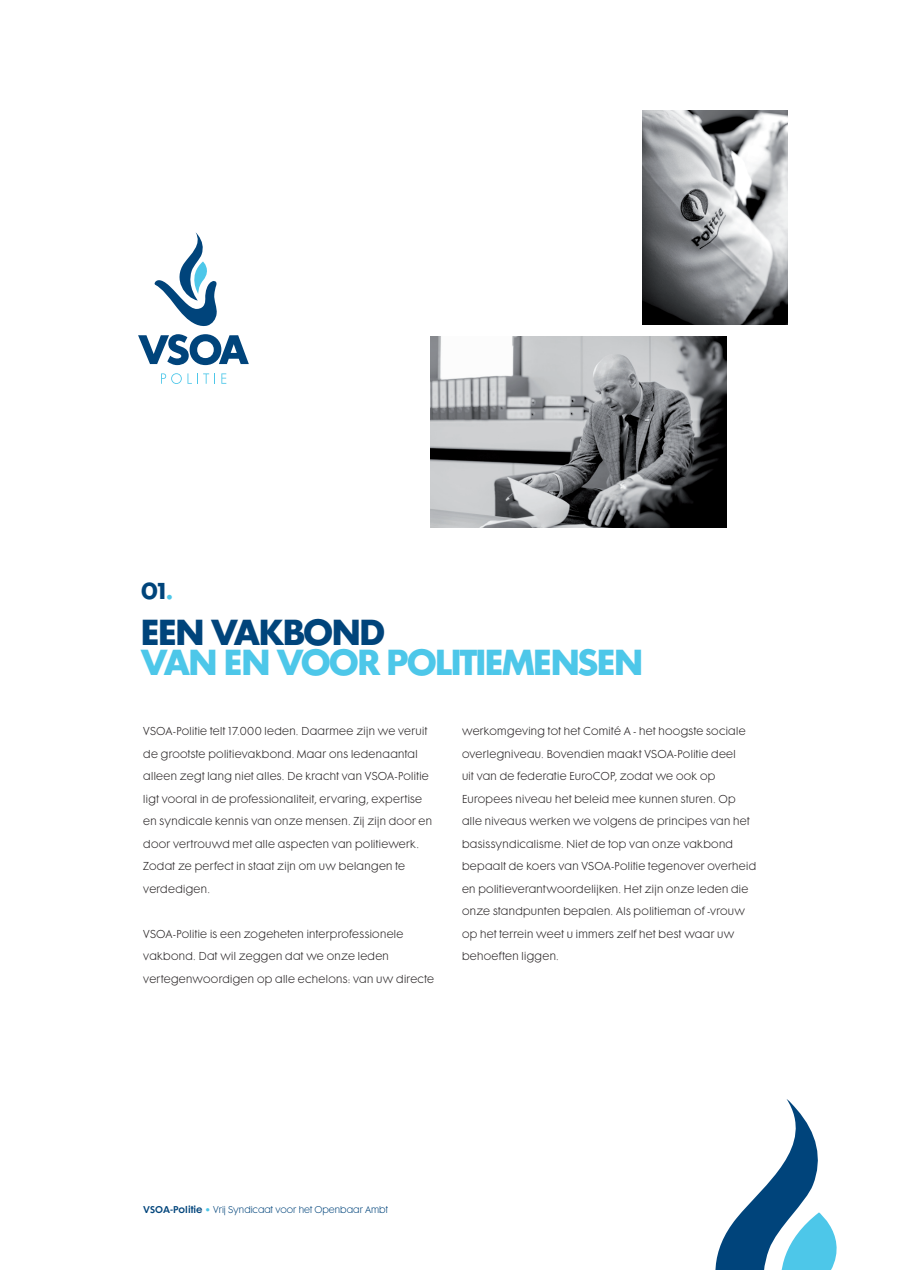
<style>
.page{position:relative;width:901px;height:1270px;background:#fff}
.page>*{position:absolute;margin:0;border:0;box-sizing:border-box;transform-origin:0 0}
.t1{font:33px "Cg Futura Maxi Bd";letter-spacing:-.085em;color:#4dc7e9}
.t2{font:33px "Cg Futura Maxi Bd";letter-spacing:-.08em;color:#00447b}
.t3{font:21px "Cg Futura Maxi Bd";color:#00447b}
.t4{font:10.5px/22.5px "Cg Futura Maxi Lt";letter-spacing:.03em;color:#231f20}
.t5{font:9px "Cg Futura Maxi Lt";color:#00447b}
.s1{color:#4dc7e9}
.s2{font-family:"Cg Futura Maxi De"}
</style>
<div class="page">
<svg style="left:715px;top:1099px;width:122px;height:170px"></svg>
<svg style="left:161px;top:373px;width:54px;height:11px"></svg>
<svg style="left:221px;top:373px;width:5px;height:11px"></svg>
<svg style="left:138px;top:334px;width:111px;height:31px"></svg>
<svg style="left:154px;top:232px;width:63px;height:94px"></svg>
<img style="left:430px;top:336px;width:296px;height:192px">
<img style="left:643px;top:111px;width:144px;height:213px">
<h2 class="t3" style="left:141px;top:577px;width:33px">01<span class="s1">.</span></h2>
<h1 class="t2" style="left:140px;top:611px;width:247px">EEN VAKBOND</h1>
<h1 class="t1" style="left:140px;top:641px;width:505px">VAN EN VOOR POLITIEMENSEN</h1>
<p class="t4" style="left:143px;top:720px;width:290px">VSOA-Politie telt 17.000 leden. Daarmee zijn we veruit de grootste politievakbond. Maar ons ledenaantal alleen zegt lang niet alles. De kracht van VSOA-Politie ligt vooral in de professionaliteit, ervaring, expertise en syndicale kennis van onze mensen. Zij zijn door en door vertrouwd met alle aspecten van politiewerk.<br>Zodat ze perfect in staat zijn om uw belangen te verdedigen.</p>
<p class="t4" style="left:143px;top:922px;width:292px">VSOA-Politie is een zogeheten interprofessionele vakbond. Dat wil zeggen dat we onze leden vertegenwoordigen op alle echelons: van uw directe</p>
<p class="t4" style="left:462px;top:720px;width:285px">werkomgeving tot het Comité A - het hoogste sociale overlegniveau. Bovendien maakt VSOA-Politie deel uit van de federatie Eurocop</p>
<p class="t4" style="left:462px;top:765px;width:296px;text-indent:152px">, zodat we ook op Europees niveau het beleid mee kunnen sturen. Op alle niveaus werken we volgens de principes van het basissyndicalisme. Niet de top van onze vakbond bepaalt de koers van VSOA-Politie tegenover overheid en politieverantwoordelijken. Het zijn onze leden die onze standpunten bepalen. Als politieman of -vrouw op het terrein weet u immers zelf het best waar uw behoeften liggen.</p>
<p class="t5" style="left:143px;top:1203px;width:246px"><span class="s2">VSOA-Politie</span> <span class="s1">•</span> Vrij Syndicaat voor het Openbaar Ambt</p>
</div>
